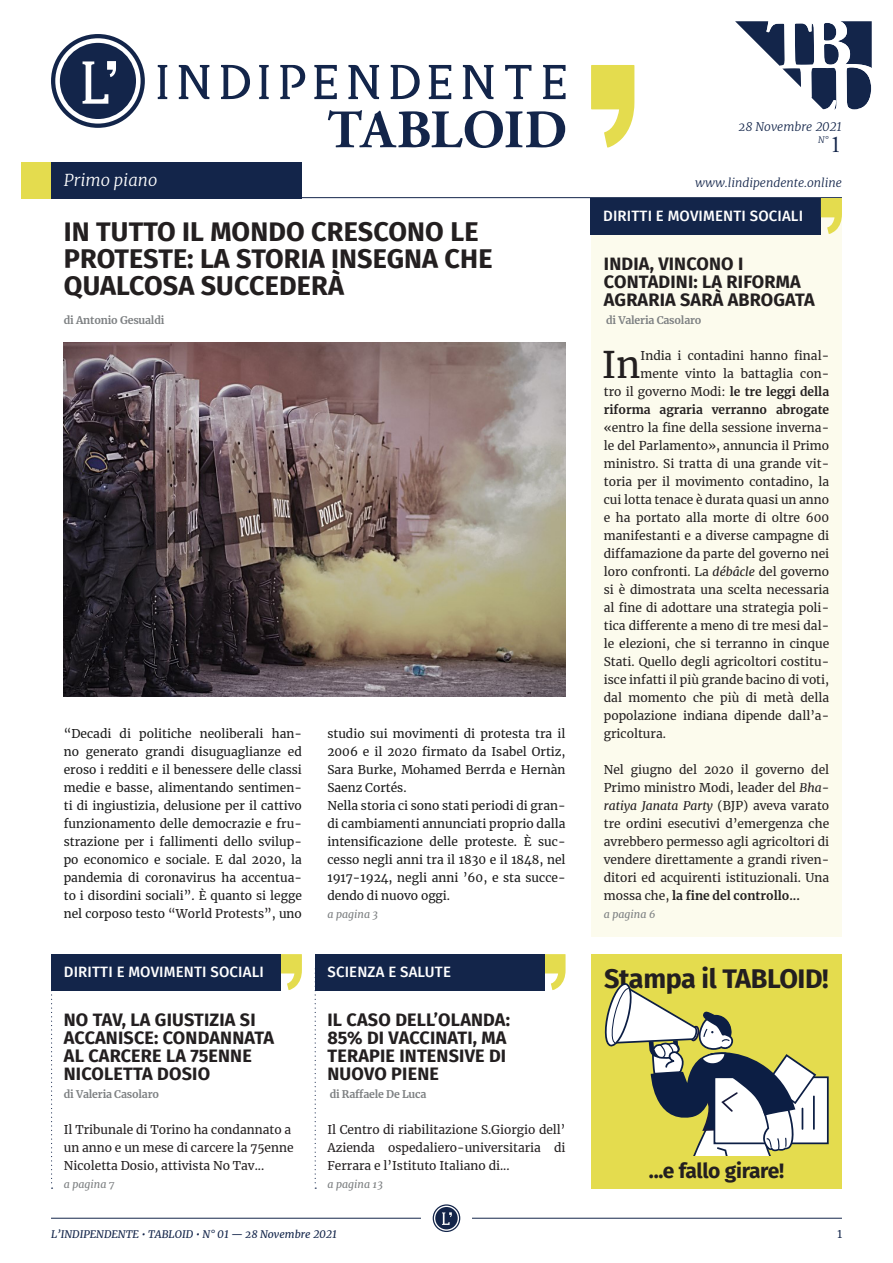
<style>
.page{position:relative;width:893px;height:1263px;background:#fff}
.page>*{position:absolute;margin:0;border:0;box-sizing:border-box;transform-origin:0 0}
.t1{font:700 54px "Adobe Garamond Pro";color:#13254a}
.Paragrafo{font:36.3px "Merriweather";color:#231f20}
.Titolo_Articolo_Prim{font:700 27px/27px "Fira Sans";letter-spacing:.005em;color:#231f20}
.Titolo_Articolo_Prim-2{font:700 27px "Fira Sans";letter-spacing:-.015em;color:#231f20}
.t2{font:24px "Adobe Garamond Pro";color:#13254a}
.t3{font:700 21px "Fira Sans";letter-spacing:-.02em;color:#231f20}
.Titolo_Articolo___Al{font:700 18px/18px "Fira Sans";letter-spacing:.01em;color:#231f20}
.t4{font:italic 300 16.5px "Merriweather";color:#fff}
.Etichetta_Categoria{font:500 15px "Fira Sans";letter-spacing:.01em;color:#fff}
.Paragrafo-2{font:12px/18px "Merriweather";color:#231f20;text-align:justify}
.Paragrafo-3{font:12px/18px "Merriweather";color:#1a1a1a;text-align:justify}
.Autore{font:12px/18px "Merriweather";color:#231f20}
.t5{font:italic 300 12px "Merriweather";color:#13254a}
.Paragrafo-4{font:700 12px "Merriweather";color:#231f20}
.t6{font:italic 10.5px "Merriweather";color:#13254a}
.Autore-2{font:700 10.5px "Merriweather";letter-spacing:-.015em;color:#7d8082}
.Paragrafo-5{font:700 10.5px "Merriweather";letter-spacing:-.015em;color:#7d8082}
.Rif__Pagina{font:italic 10.5px "Merriweather";color:#7d8082}
.Sottotitolo{font:italic 10.5px "Merriweather";color:#7d8082}
.Paragrafo-6{font:italic 10.5px "Merriweather";color:#7d8082}
.t7{font:10.5px "Merriweather";color:#13254a}
.t8{font:italic 300 9px "Merriweather";color:#13254a}
.s1{color:#231f20}
.s2{font-weight:700}
.s3{font-style:italic}
</style>
<div class="page">
<svg style="left:429px;top:65px;width:22px;height:34px"></svg>
<svg style="left:543px;top:65px;width:23px;height:34px"></svg>
<svg style="left:158px;top:65px;width:9px;height:34px"></svg>
<svg style="left:259px;top:65px;width:10px;height:34px"></svg>
<svg style="left:280px;top:65px;width:57px;height:34px"></svg>
<svg style="left:505px;top:65px;width:26px;height:34px"></svg>
<svg style="left:221px;top:65px;width:29px;height:34px"></svg>
<svg style="left:391px;top:65px;width:29px;height:34px"></svg>
<svg style="left:463px;top:65px;width:30px;height:34px"></svg>
<svg style="left:51px;top:34px;width:94px;height:94px"></svg>
<svg style="left:348px;top:65px;width:31px;height:34px"></svg>
<svg style="left:179px;top:65px;width:30px;height:34px"></svg>
<div style="left:21px;top:162px;width:30px;height:36px;background:#e4dc4e"></div>
<div style="left:51px;top:162px;width:251px;height:36px;background:#13254a"></div>
<hr style="left:51px;top:197px;width:791px;height:1px;background:#13254a">
<hr style="left:51px;top:1218px;width:370px;height:1px;background:#13254a">
<hr style="left:472px;top:1218px;width:370px;height:1px;background:#13254a">
<svg style="left:433px;top:1204px;width:27px;height:28px"></svg>
<svg style="left:591px;top:65px;width:43px;height:83px"></svg>
<svg style="left:735px;top:21px;width:137px;height:89px"></svg>
<div style="left:591px;top:198px;width:251px;height:738px;background:#fcfbed"></div>
<svg style="left:51px;top:990px;width:2px;height:199px"></svg>
<svg style="left:315px;top:990px;width:1px;height:199px"></svg>
<svg style="left:281px;top:954px;width:21px;height:36px"></svg>
<svg style="left:545px;top:954px;width:21px;height:36px"></svg>
<div style="left:51px;top:954px;width:230px;height:36px;background:#13254a"></div>
<div style="left:315px;top:954px;width:230px;height:36px;background:#13254a"></div>
<div style="left:591px;top:954px;width:251px;height:234px;background:#e4dc4e"></div>
<div style="left:714px;top:1077px;width:114px;height:66px;background:#fff"></div>
<div style="left:713px;top:1076px;width:116px;height:68px;border:2px solid #0c1e44"></div>
<svg style="left:604px;top:983px;width:216px;height:172px"></svg>
<div style="left:590px;top:198px;width:231px;height:36px;background:#13254a"></div>
<svg style="left:821px;top:198px;width:21px;height:36px"></svg>
<img style="left:64px;top:342px;width:502px;height:355px">
<h1 class="t1" style="left:327px;top:99px;width:241px">TABLOID</h1>
<p class="t5" style="left:738px;top:119px;width:105px">28 Novembre 2021</p>
<p class="t8" style="left:818px;top:134px;width:12px">N°</p>
<p class="t2" style="left:830px;top:130px;width:13px">1</p>
<h3 class="t4" style="left:64px;top:168px;width:95px">Primo piano</h3>
<p class="t5" style="left:695px;top:174px;width:148px">www.lindipendente.online</p>
<p class="Titolo_Articolo_Prim" style="left:64px;top:216px;width:430px">IN TUTTO IL MONDO CRESCONO LE<br>PROTESTE: LA STORIA INSEGNA CHE<br>QUALCOSA SUCCEDERÀ</p>
<p class="Autore-2" style="left:64px;top:313px;width:102px">di Antonio Gesualdi</p>
<p class="Paragrafo-3" style="left:64px;top:724px;width:240px">“Decadi di politiche neoliberali han&shy;no generato grandi disuguaglianze ed eroso i redditi e il benessere delle classi medie e basse, alimentando sentimen&shy;ti di ingiustizia, delusione per il cattivo funzionamento delle democrazie e fru&shy;strazione per i fallimenti dello svilup&shy;po economico e sociale. E dal 2020, la pandemia di coronavirus ha accentua&shy;to i disordini sociali”. È quanto si legge nel corposo testo <span class="s1">“World Protests”</span>, uno</p>
<p class="Paragrafo-3" style="left:327px;top:724px;width:240px">studio sui movimenti di protesta tra il 2006 e il 2020 firmato da Isabel Ortiz, Sara Burke, Mohamed Berrda e Hernàn Saenz Cortés.</p>
<p class="Paragrafo-3" style="left:327px;top:796px;width:240px">Nella storia ci sono stati periodi di gran&shy;di cambiamenti annunciati proprio dalla intensificazione delle proteste. È suc&shy;cesso negli anni tra il 1830 e il 1848, nel 1917-1924, negli anni ’60, e sta succe&shy;dendo di nuovo oggi.</p>
<p class="Sottotitolo" style="left:327px;top:907px;width:52px">a pagina 3</p>
<p class="Etichetta_Categoria" style="left:64px;top:960px;width:201px">DIRITTI E MOVIMENTI SOCIALI</p>
<p class="Etichetta_Categoria" style="left:327px;top:960px;width:125px">SCIENZA E SALUTE</p>
<p class="Titolo_Articolo___Al" style="left:64px;top:1009px;width:212px">NO TAV, LA GIUSTIZIA SI<br>ACCANISCE: CONDANNATA<br>AL CARCERE LA 75ENNE<br>NICOLETTA DOSIO</p>
<p class="Autore-2" style="left:64px;top:1087px;width:97px">di Valeria Casolaro</p>
<p class="Autore" style="left:64px;top:1120px;width:231px">Il Tribunale di Torino ha condannato a un anno e un mese di carcere la 75enne<br>Nicoletta Dosio, attivista No Tav...</p>
<p class="Rif__Pagina" style="left:64px;top:1177px;width:52px">a pagina 7</p>
<p class="Titolo_Articolo___Al" style="left:327px;top:1009px;width:184px">IL CASO DELL’OLANDA:</p>
<p class="Titolo_Articolo___Al" style="left:327px;top:1027px;width:180px;text-align:justify">85% DI VACCINATI, MA TERAPIE INTENSIVE DI NUOVO PIENE</p>
<p class="Paragrafo-5" style="left:330px;top:1087px;width:98px">di Raffaele De Luca</p>
<p class="Paragrafo-2" style="left:327px;top:1120px;width:240px">Il Centro di riabilitazione S.Giorgio dell’ Azienda ospedaliero-universitaria di Ferrara e l’Istituto Italiano di...</p>
<p class="Rif__Pagina" style="left:327px;top:1177px;width:57px">a pagina 13</p>
<p class="Etichetta_Categoria" style="left:603px;top:204px;width:201px">DIRITTI E MOVIMENTI SOCIALI</p>
<p class="Titolo_Articolo___Al" style="left:604px;top:253px;width:212px">INDIA, VINCONO I<br>CONTADINI: LA RIFORMA<br>AGRARIA SARÀ ABROGATA</p>
<p class="Paragrafo-5" style="left:606px;top:313px;width:97px">di Valeria Casolaro</p>
<p class="Paragrafo" style="left:602px;top:340px;width:40px">In</p>
<p class="Paragrafo-2" style="left:640px;top:346px;width:190px">India i contadini hanno final-</p>
<p class="Paragrafo-2" style="left:640px;top:364px;width:190px">mente vinto la battaglia con-</p>
<p class="Paragrafo-2" style="left:604px;top:382px;width:227px">tro il governo Modi: <span class="s2">le tre leggi della</span></p>
<p class="Paragrafo-4" style="left:604px;top:401px;width:227px">riforma agraria verranno abrogate</p>
<p class="Paragrafo-2" style="left:604px;top:418px;width:227px">«entro la fine della sessione inverna-</p>
<p class="Paragrafo-2" style="left:604px;top:436px;width:227px">le del Parlamento», annuncia il Primo</p>
<p class="Paragrafo-2" style="left:604px;top:454px;width:227px">ministro. Si tratta di una grande vit-</p>
<p class="Paragrafo-2" style="left:604px;top:472px;width:227px">toria per il movimento contadino, la</p>
<p class="Paragrafo-2" style="left:604px;top:490px;width:227px">cui lotta tenace è durata quasi un anno</p>
<p class="Paragrafo-2" style="left:604px;top:508px;width:227px">e ha portato alla morte di oltre 600</p>
<p class="Paragrafo-2" style="left:604px;top:526px;width:227px">manifestanti e a diverse campagne di</p>
<p class="Paragrafo-2" style="left:604px;top:544px;width:227px">diffamazione da parte del governo nei</p>
<p class="Paragrafo-2" style="left:604px;top:562px;width:227px">loro confronti. La <span class="s3">débâcle</span> del governo</p>
<p class="Paragrafo-2" style="left:604px;top:580px;width:227px">si è dimostrata una scelta necessaria</p>
<p class="Paragrafo-2" style="left:604px;top:598px;width:227px">al fine di adottare una strategia poli-</p>
<p class="Paragrafo-2" style="left:604px;top:616px;width:227px">tica differente a meno di tre mesi dal-</p>
<p class="Paragrafo-2" style="left:604px;top:634px;width:227px">le elezioni, che si terranno in cinque</p>
<p class="Paragrafo-2" style="left:604px;top:652px;width:227px">Stati. Quello degli agricoltori costitu-</p>
<p class="Paragrafo-2" style="left:604px;top:670px;width:227px">isce infatti il più grande bacino di voti,</p>
<p class="Paragrafo-2" style="left:604px;top:688px;width:227px">dal momento che più di metà della</p>
<p class="Paragrafo-2" style="left:604px;top:706px;width:227px">popolazione indiana dipende dall’a-</p>
<p class="Paragrafo-2" style="left:604px;top:724px;width:64px">gricoltura.</p>
<p class="Paragrafo-2" style="left:604px;top:760px;width:227px">Nel giugno del 2020 il governo del Primo ministro Modi, leader del <span class="s3">Bha&shy;ratiya Janata Party</span> (BJP) aveva varato tre ordini esecutivi d’emergenza che avrebbero permesso agli agricoltori di vendere direttamente a grandi riven&shy;ditori ed acquirenti istituzionali. Una mossa che, <span class="s2">la fine del controllo...</span></p>
<p class="Paragrafo-6" style="left:604px;top:907px;width:53px">a pagina 6</p>
<p class="Titolo_Articolo_Prim-2" style="left:604px;top:956px;width:226px">Stampa il TABLOID!</p>
<p class="t3" style="left:649px;top:1152px;width:137px">...e fallo girare!</p>
<p class="t6" style="left:51px;top:1227px;width:287px">L’INDIPENDENTE • TABLOID • N° 01 — 28 Novembre 2021</p>
<p class="t7" style="left:837px;top:1227px;width:6px">1</p>
</div>
